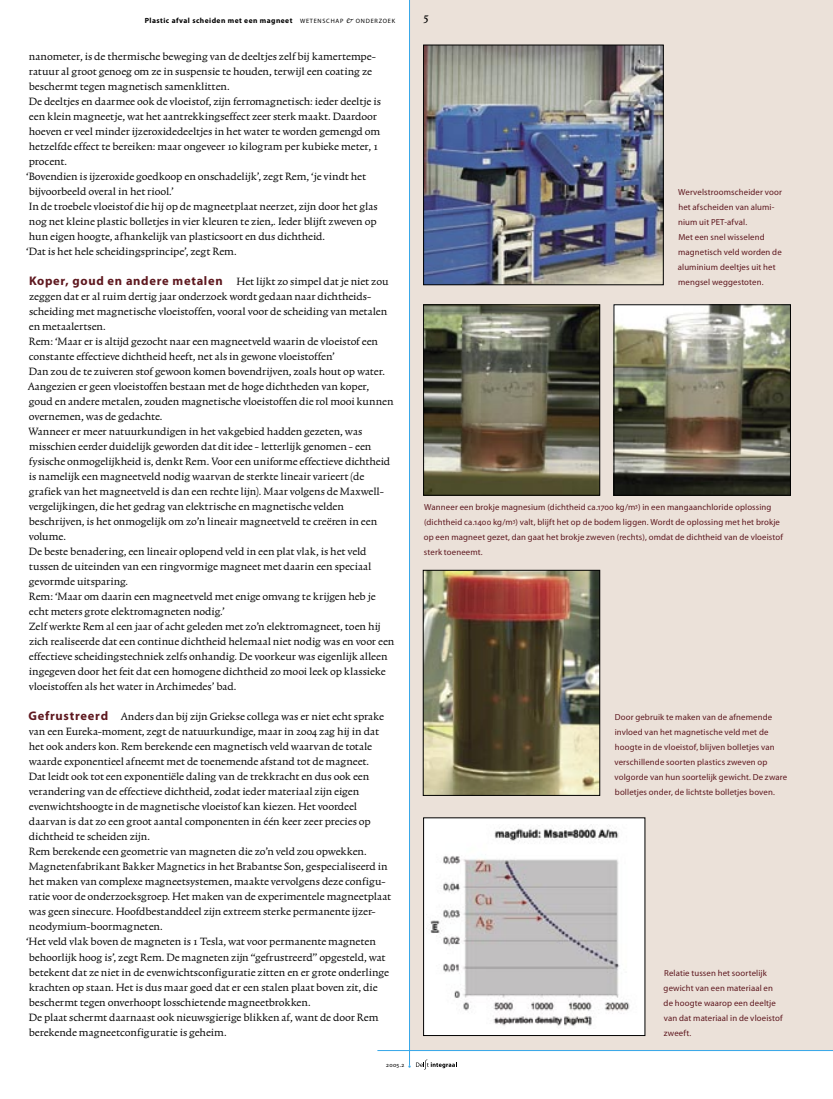
<style>
.page{position:relative;width:833px;height:1099px;background:#fff}
.page>*{position:absolute;margin:0;border:0;box-sizing:border-box;transform-origin:0 0}
.t1{font:13.75px "Trinite No 4 Med Ita Tab";color:#000}
.platte_tekst{font:12.5px/15px "Trinite No 1 Rom Wid";color:#000}
.bijschrift_nieuw{font:8.75px/15px "Myriad Pro";letter-spacing:.015em;color:#5e181f}
.bovenin_kopje{font:700 7.5px "Myriad Pro";letter-spacing:.06em;color:#000}
.t2{font:6.25px "Myriad";letter-spacing:.12em;color:#000}
.t3{font:6.25px "Myriad Pro";color:#000}
.s1{font-family:"Trinite No 1 Ita Pi";font-size:11.25px}
.s2{font-family:"Myriad";font-weight:700;color:#5e181f}
</style>
<div class="page">
<div style="left:409px;top:0;width:424px;height:1050px;background:#ebe1d9"></div>
<hr style="left:377px;top:1050px;width:456px;height:1px;background:#36a7e9">
<hr style="left:409px;top:0;width:1px;height:1065px;background:#36a7e9">
<svg style="left:408px;top:1059px;width:47px;height:10px"></svg>
<img style="left:425px;top:306px;width:173px;height:187px">
<div style="left:423px;top:304px;width:177px;height:191px;border:1px solid #000"></div>
<img style="left:616px;top:306px;width:172px;height:187px">
<div style="left:614px;top:304px;width:176px;height:191px;border:1px solid #000"></div>
<img style="left:425px;top:572px;width:173px;height:221px">
<div style="left:423px;top:570px;width:177px;height:225px;border:1px solid #000"></div>
<img style="left:425px;top:47px;width:236px;height:236px">
<div style="left:423px;top:45px;width:240px;height:240px;border:1px solid #000"></div>
<div style="left:423px;top:817px;width:222px;height:218px;background:#fff"></div>
<img style="left:426px;top:824px;width:204px;height:202px">
<p class="bovenin_kopje" style="left:145px;top:16px;width:149px">Plastic afval scheiden met een magneet</p>
<p class="t2" style="left:300px;top:18px;width:96px">WETENSCHAP <span class="s1">&amp;</span> ONDERZOEK</p>
<p class="platte_tekst" style="left:29px;top:50px;width:349px">nanometer, is de thermische beweging van de deeltjes zelf bij kamertempe&shy;ratuur al groot genoeg om ze in suspensie te houden, terwijl een coating ze beschermt tegen magnetisch samenklitten.</p>
<p class="platte_tekst" style="left:29px;top:95px;width:354px">De deeltjes en daarmee ook de vloeistof, zijn ferromagnetisch: ieder deeltje is een klein magneetje, wat het aantrekkingseffect zeer sterk maakt. Daardoor hoeven er veel minder ijzeroxidedeeltjes in het water te worden gemengd om hetzelfde effect te bereiken: maar ongeveer 10 kilogram per kubieke meter, 1 procent.</p>
<p class="platte_tekst" style="left:26px;top:170px;width:341px">‘Bovendien is ijzeroxide goedkoop en onschadelijk’, zegt Rem, ‘je vindt het bijvoorbeeld overal in het riool.’</p>
<p class="platte_tekst" style="left:29px;top:200px;width:350px;text-align:justify">In de troebele vloeistof die hij op de magneetplaat neerzet, zijn door het glas nog net kleine plastic bolletjes in vier kleuren te zien,. Ieder blijft zweven op hun eigen hoogte, afhankelijk van plasticsoort en dus dichtheid.</p>
<p class="platte_tekst" style="left:26px;top:245px;width:212px">‘Dat is het hele scheidingsprincipe’, zegt Rem.</p>
<p class="platte_tekst" style="left:29px;top:275px;width:361px"><span class="s2">Koper, goud en andere metalen</span> Het lijkt zo simpel dat je niet zou zeggen dat er al ruim dertig jaar onderzoek wordt gedaan naar dichtheids&shy;scheiding met magnetische vloeistoffen, vooral voor de scheiding van metalen en metaalertsen.</p>
<p class="platte_tekst" style="left:29px;top:335px;width:351px">Rem: ‘Maar er is altijd gezocht naar een magneetveld waarin de vloeistof een constante effectieve dichtheid heeft, net als in gewone vloeistoffen’</p>
<p class="platte_tekst" style="left:28px;top:365px;width:367px">Dan zou de te zuiveren stof gewoon komen bovendrijven, zoals hout op water.<br>Aangezien er geen vloeistoffen bestaan met de hoge dichtheden van koper, goud en andere metalen, zouden magnetische vloeistoffen die rol mooi kunnen overnemen, was de gedachte.</p>
<p class="platte_tekst" style="left:29px;top:425px;width:363px">Wanneer er meer natuurkundigen in het vakgebied hadden gezeten, was misschien eerder duidelijk geworden dat dit idee - letterlijk genomen - een fysische onmogelijkheid is, denkt Rem. Voor een uniforme effectieve dichtheid is namelijk een magneetveld nodig waarvan de sterkte lineair varieert (de grafiek van het magneetveld is dan een rechte lijn). Maar volgens de Maxwell&shy;vergelijkingen, die het gedrag van elektrische en magnetische velden beschrijven, is het onmogelijk om zo’n lineair magneetveld te creëren in een volume.</p>
<p class="platte_tekst" style="left:29px;top:545px;width:344px">De beste benadering, een lineair oplopend veld in een plat vlak, is het veld tussen de uiteinden van een ringvormige magneet met daarin een speciaal gevormde uitsparing.</p>
<p class="platte_tekst" style="left:29px;top:590px;width:348px">Rem: ‘Maar om daarin een magneetveld met enige omvang te krijgen heb je echt meters grote elektromagneten nodig.’</p>
<p class="platte_tekst" style="left:29px;top:620px;width:367px">Zelf werkte Rem al een jaar of acht geleden met zo’n elektromagneet, toen hij zich realiseerde dat een continue dichtheid helemaal niet nodig was en voor een effectieve scheidingstechniek zelfs onhandig. De voorkeur was eigenlijk alleen ingegeven door het feit dat een homogene dichtheid zo mooi leek op klassieke vloeistoffen als het water in Archimedes’ bad.</p>
<p class="platte_tekst" style="left:29px;top:710px;width:357px"><span class="s2">Gefrustreerd</span> Anders dan bij zijn Griekse collega was er niet echt sprake van een Eureka-moment, zegt de natuurkundige, maar in 2004 zag hij in dat het ook anders kon. Rem berekende een magnetisch veld waarvan de totale waarde exponentieel afneemt met de toenemende afstand tot de magneet.<br>Dat leidt ook tot een exponentiële daling van de trekkracht en dus ook een verandering van de effectieve dichtheid, zodat ieder materiaal zijn eigen evenwichtshoogte in de magnetische vloeistof kan kiezen. Het voordeel daarvan is dat zo een groot aantal componenten in één keer zeer precies op dichtheid te scheiden zijn.</p>
<p class="platte_tekst" style="left:29px;top:845px;width:364px">Rem berekende een geometrie van magneten die zo’n veld zou opwekken.<br>Magnetenfabrikant Bakker Magnetics in het Brabantse Son, gespecialiseerd in het maken van complexe magneetsystemen, maakte vervolgens deze configu&shy;ratie voor de onderzoeksgroep. Het maken van de experimentele magneetplaat was geen sinecure. Hoofdbestanddeel zijn extreem sterke permanente ijzer&shy;neodymium-boormagneten.</p>
<p class="platte_tekst" style="left:26px;top:935px;width:364px">‘Het veld vlak boven de magneten is 1 Tesla, wat voor permanente magneten behoorlijk hoog is’, zegt Rem. De magneten zijn “gefrustreerd” opgesteld, wat betekent dat ze niet in de evenwichtsconfiguratie zitten en er grote onderlinge krachten op staan. Het is dus maar goed dat er een stalen plaat boven zit, die beschermt tegen onverhoopt losschietende magneetbrokken.</p>
<p class="platte_tekst" style="left:29px;top:1010px;width:351px">De plaat schermt daarnaast ook nieuwsgierige blikken af, want de door Rem berekende magneetconfiguratie is geheim.</p>
<p class="t3" style="left:386px;top:1061px;width:19px">2005.2</p>
<p class="t1" style="left:423px;top:12px;width:7px">5</p>
<p class="bijschrift_nieuw" style="left:678px;top:185px;width:105px">Wervelstroomscheider voor het afscheiden van alumi&shy;nium uit PET-afval.</p>
<p class="bijschrift_nieuw" style="left:678px;top:230px;width:105px">Met een snel wisselend magnetisch veld worden de aluminium deeltjes uit het mengsel weggestoten.</p>
<p class="bijschrift_nieuw" style="left:424px;top:500px;width:361px">Wanneer een brokje magnesium (dichtheid ca.1700 kg/m<sup>3</sup>) in een mangaanchloride oplossing (dichtheid ca.1400 kg/m<sup>3</sup>) valt, blijft het op de bodem liggen. Wordt de oplossing met het brokje op een magneet gezet, dan gaat het brokje zweven (rechts), omdat de dichtheid van de vloeistof sterk toeneemt.</p>
<p class="bijschrift_nieuw" style="left:614px;top:710px;width:174px">Door gebruik te maken van de afnemende invloed van het magnetische veld met de hoogte in de vloeistof, blijven bolletjes van verschillende soorten plastics zweven op volgorde van hun soortelijk gewicht. De zware bolletjes onder, de lichtste bolletjes boven.</p>
<p class="bijschrift_nieuw" style="left:663px;top:965px;width:120px">Relatie tussen het soortelijk gewicht van een materiaal en de hoogte waarop een deeltje van dat materiaal in de vloeistof zweeft.</p>
</div>
